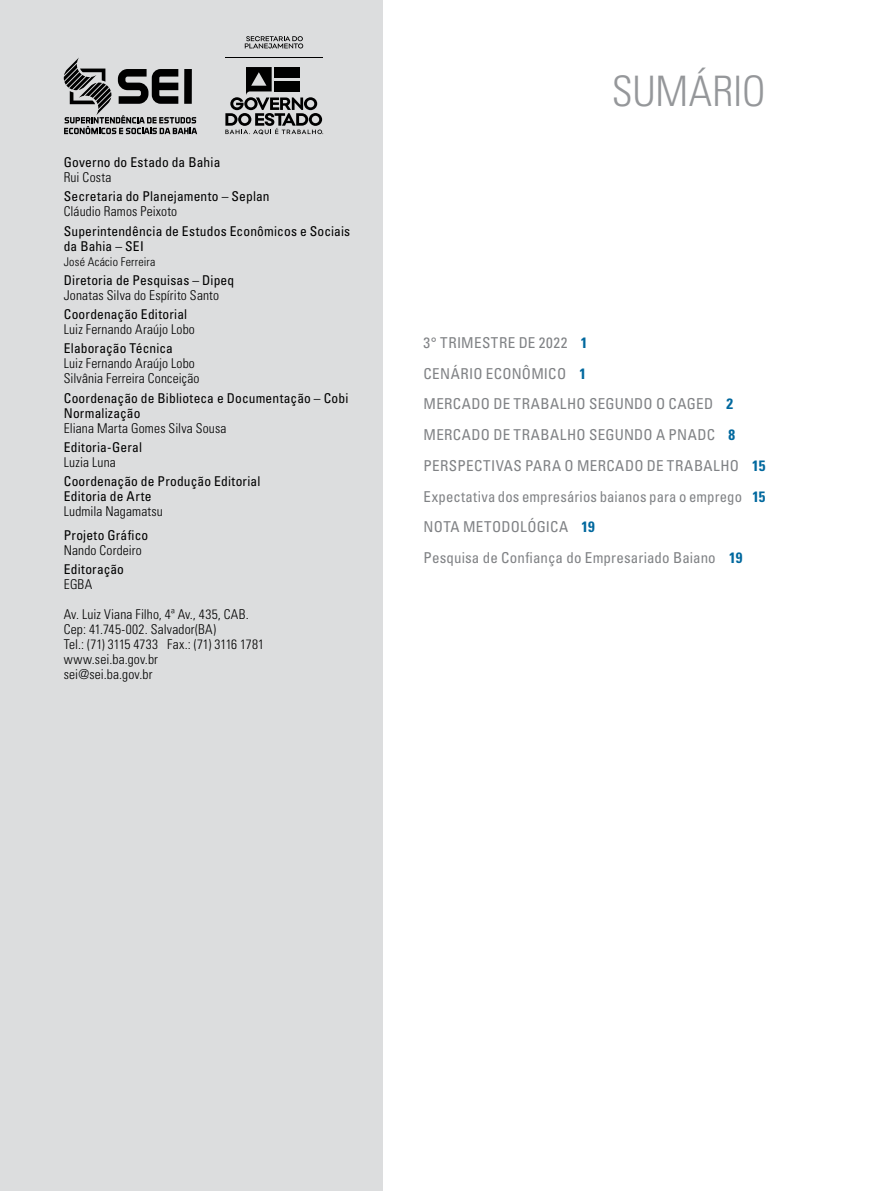
<style>
.page{position:relative;width:893px;height:1191px;background:#fff}
.page>*{position:absolute;margin:0;border:0;box-sizing:border-box;transform-origin:0 0}
.t1{font:300 condensed 42px "Univers LT Std";letter-spacing:-.005em;color:#95979a}
.t2{font:condensed 15px/30.8px "Univers LT Std";letter-spacing:.015em;color:#808285}
.t3{font:300 condensed 13.5px/15px "Univers LT Std";letter-spacing:.01em;color:#000}
.t4{font:condensed 13.5px/15px "Univers LT Std";letter-spacing:.01em;color:#000}
.t5{font:300 condensed 12px "Univers LT Std";letter-spacing:.02em;color:#000}
.s1{font-weight:700;color:#00689e}
</style>
<div class="page">
<div style="left:0;top:0;width:383px;height:1191px;background:#dcddde"></div>
<svg style="left:225px;top:67px;width:98px;height:68px"></svg>
<svg style="left:245px;top:36px;width:58px;height:12px"></svg>
<hr style="left:226px;top:58px;width:97px;height:1px;background:#000">
<svg style="left:64px;top:57px;width:133px;height:77px"></svg>
<p class="t4" style="left:64px;top:155px;width:158px">Governo do Estado da Bahia</p>
<p class="t3" style="left:64px;top:170px;width:49px">Rui Costa</p>
<p class="t4" style="left:64px;top:189px;width:207px">Secretaria do Planejamento – Seplan</p>
<p class="t3" style="left:64px;top:204px;width:115px">Cláudio Ramos Peixoto</p>
<p class="t4" style="left:64px;top:223px;width:288px">Superintendência de Estudos Econômicos e Sociais da Bahia – SEI</p>
<p class="t5" style="left:64px;top:254px;width:93px">José Acácio Ferreira</p>
<p class="t4" style="left:64px;top:272px;width:172px">Diretoria de Pesquisas – Dipeq</p>
<p class="t3" style="left:64px;top:288px;width:157px">Jonatas Silva do Espírito Santo</p>
<p class="t4" style="left:64px;top:307px;width:125px">Coordenação Editorial</p>
<p class="t3" style="left:64px;top:322px;width:133px">Luiz Fernando Araújo Lobo</p>
<p class="t4" style="left:64px;top:341px;width:111px">Elaboração Técnica</p>
<p class="t3" style="left:64px;top:356px;width:137px">Luiz Fernando Araújo Lobo<br>Silvânia Ferreira Conceição</p>
<p class="t4" style="left:64px;top:390px;width:286px">Coordenação de Biblioteca e Documentação – Cobi<br>Normalização</p>
<p class="t3" style="left:64px;top:420px;width:164px">Eliana Marta Gomes Silva Sousa</p>
<p class="t4" style="left:64px;top:439px;width:80px">Editoria-Geral</p>
<p class="t3" style="left:64px;top:455px;width:54px">Luzia Luna</p>
<p class="t4" style="left:64px;top:474px;width:198px">Coordenação de Produção Editorial<br>Editoria de Arte</p>
<p class="t3" style="left:64px;top:504px;width:101px">Ludmila Nagamatsu</p>
<p class="t4" style="left:64px;top:527px;width:86px">Projeto Gráfico</p>
<p class="t3" style="left:64px;top:542px;width:80px">Nando Cordeiro</p>
<p class="t4" style="left:64px;top:561px;width:62px">Editoração</p>
<p class="t3" style="left:64px;top:577px;width:30px">EGBA</p>
<p class="t3" style="left:64px;top:607px;width:202px">Av. Luiz Viana Filho, 4ª Av., 435, CAB.<br>Cep: 41.745-002. Salvador(BA)<br>Tel.: (71) 3115 4733 Fax.: (71) 3116 1781 www.sei.ba.gov.br<br>sei@sei.ba.gov.br</p>
<h1 class="t1" style="left:612px;top:66px;width:155px">SUMÁRIO</h1>
<p class="t2" style="left:424px;top:327px;width:343px">3° TRIMESTRE DE 2022 <span class="s1">1<br></span>CENÁRIO ECONÔMICO <span class="s1">1<br></span>MERCADO DE TRABALHO SEGUNDO O CAGED <span class="s1">2<br></span>MERCADO DE TRABALHO SEGUNDO A PNADC <span class="s1">8<br></span>PERSPECTIVAS PARA O MERCADO DE TRABALHO <span class="s1">15<br></span>Expectativa dos empresários baianos para o emprego <span class="s1">15<br></span>NOTA METODOLÓGICA <span class="s1">19<br></span>Pesquisa de Confiança do Empresariado Baiano <span class="s1">19</span></p>
</div>
